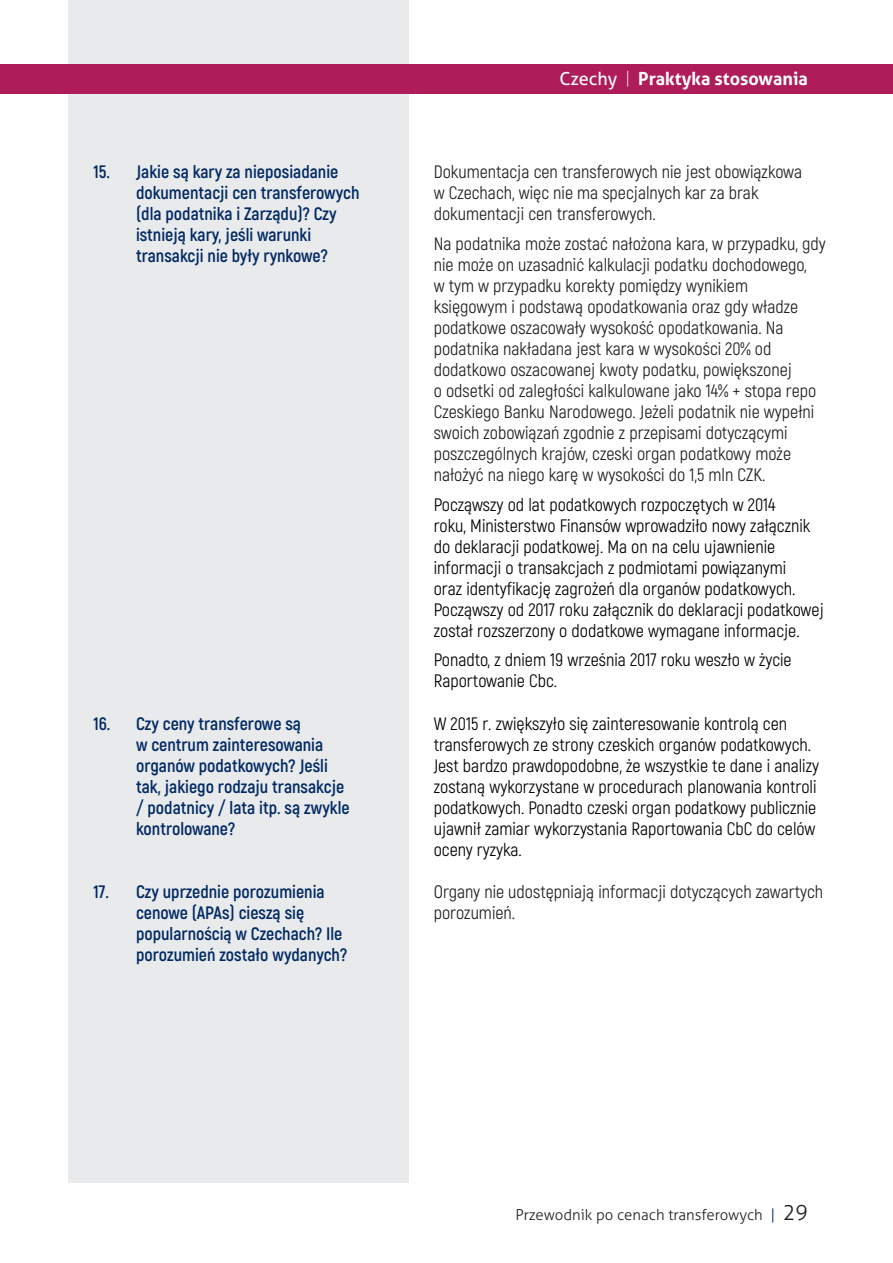
<style>
.page{position:relative;width:893px;height:1263px;background:#fff}
.page>*{position:absolute;margin:0;border:0;box-sizing:border-box;transform-origin:0 0}
.TekstProfil{font:18px/21px "Akrobat";color:#231f20}
.TekstProfil-2{font:18px/21px "Akrobat";color:#000}
.pytania_Q_A{font:700 18px/21px "Akrobat";color:#002964}
.t1{font:700 18px "Aller";color:#fff}
.t2{font:300 15px "Aller";color:#231f20}
.s1{font-weight:400}
.s2{font-family:"Akrobat";font-weight:300}
.s3{color:#002964}
.s4{font-size:21px}
</style>
<div class="page">
<div style="left:68px;top:0;width:340px;height:1183px;background:#e9eaeb"></div>
<div style="left:0;top:64px;width:893px;height:29px;background:#ae1c5a"></div>
<p class="t1" style="left:559px;top:67px;width:250px"><span class="s1">Czechy</span> <span class="s2">|</span> Praktyka stosowania</p>
<p class="pytania_Q_A" style="left:94px;top:162px;width:18px">15.</p>
<p class="pytania_Q_A" style="left:136px;top:162px;width:225px">Jakie są kary za nieposiadanie dokumentacji cen transferowych (dla podatnika i Zarządu)? Czy istnieją kary, jeśli warunki transakcji nie były rynkowe?</p>
<p class="TekstProfil" style="left:434px;top:162px;width:370px">Dokumentacja cen transferowych nie jest obowiązkowa w Czechach, więc nie ma specjalnych kar za brak dokumentacji cen transferowych.</p>
<p class="TekstProfil" style="left:434px;top:233px;width:393px">Na podatnika może zostać nałożona kara, w przypadku, gdy nie może on uzasadnić kalkulacji podatku dochodowego,<br>w tym w przypadku korekty pomiędzy wynikiem księgowym i podstawą opodatkowania oraz gdy władze podatkowe oszacowały wysokość opodatkowania. Na podatnika nakładana jest kara w wysokości 20% od dodatkowo oszacowanej kwoty podatku, powiększonej<br>o odsetki od zaległości kalkulowane jako 14% + stopa repo Czeskiego Banku Narodowego. Jeżeli podatnik nie wypełni swoich zobowiązań zgodnie z przepisami dotyczącymi poszczególnych krajów, czeski organ podatkowy może nałożyć na niego karę w wysokości do 1,5 mln CZK.</p>
<p class="TekstProfil-2" style="left:434px;top:494px;width:392px">Począwszy od lat podatkowych rozpoczętych w 2014<br>roku, Ministerstwo Finansów wprowadziło nowy załącznik do deklaracji podatkowej. Ma on na celu ujawnienie informacji o transakcjach z podmiotami powiązanymi<br>oraz identyfikację zagrożeń dla organów podatkowych.<br>Począwszy od 2017 roku załącznik do deklaracji podatkowej został rozszerzony o dodatkowe wymagane informacje.</p>
<p class="TekstProfil-2" style="left:434px;top:649px;width:359px">Ponadto, z dniem 19 września 2017 roku weszło w życie<br>Raportowanie Cbc.</p>
<p class="pytania_Q_A" style="left:94px;top:713px;width:18px">16.</p>
<p class="pytania_Q_A" style="left:136px;top:713px;width:215px">Czy ceny transferowe są<br>w centrum zainteresowania organów podatkowych? Jeśli tak, jakiego rodzaju transakcje / podatnicy / lata itp. są zwykle kontrolowane?</p>
<p class="TekstProfil-2" style="left:434px;top:713px;width:387px">W 2015 r. zwiększyło się zainteresowanie kontrolą cen transferowych ze strony czeskich organów podatkowych.<br>Jest bardzo prawdopodobne, że wszystkie te dane i analizy zostaną wykorzystane w procedurach planowania kontroli podatkowych. Ponadto czeski organ podatkowy publicznie ujawnił zamiar wykorzystania Raportowania CbC do celów oceny ryzyka.</p>
<p class="pytania_Q_A" style="left:94px;top:881px;width:17px">17.</p>
<p class="pytania_Q_A" style="left:136px;top:881px;width:213px">Czy uprzednie porozumienia cenowe (APAs) cieszą się popularnością w Czechach? Ile porozumień zostało wydanych?</p>
<p class="TekstProfil" style="left:434px;top:881px;width:391px">Organy nie udostępniają informacji dotyczących zawartych porozumień.</p>
<p class="t2" style="left:515px;top:1206px;width:294px">Przewodnik po cenach transferowych <span class="s3">|</span> <span class="s4">29</span></p>
</div>
